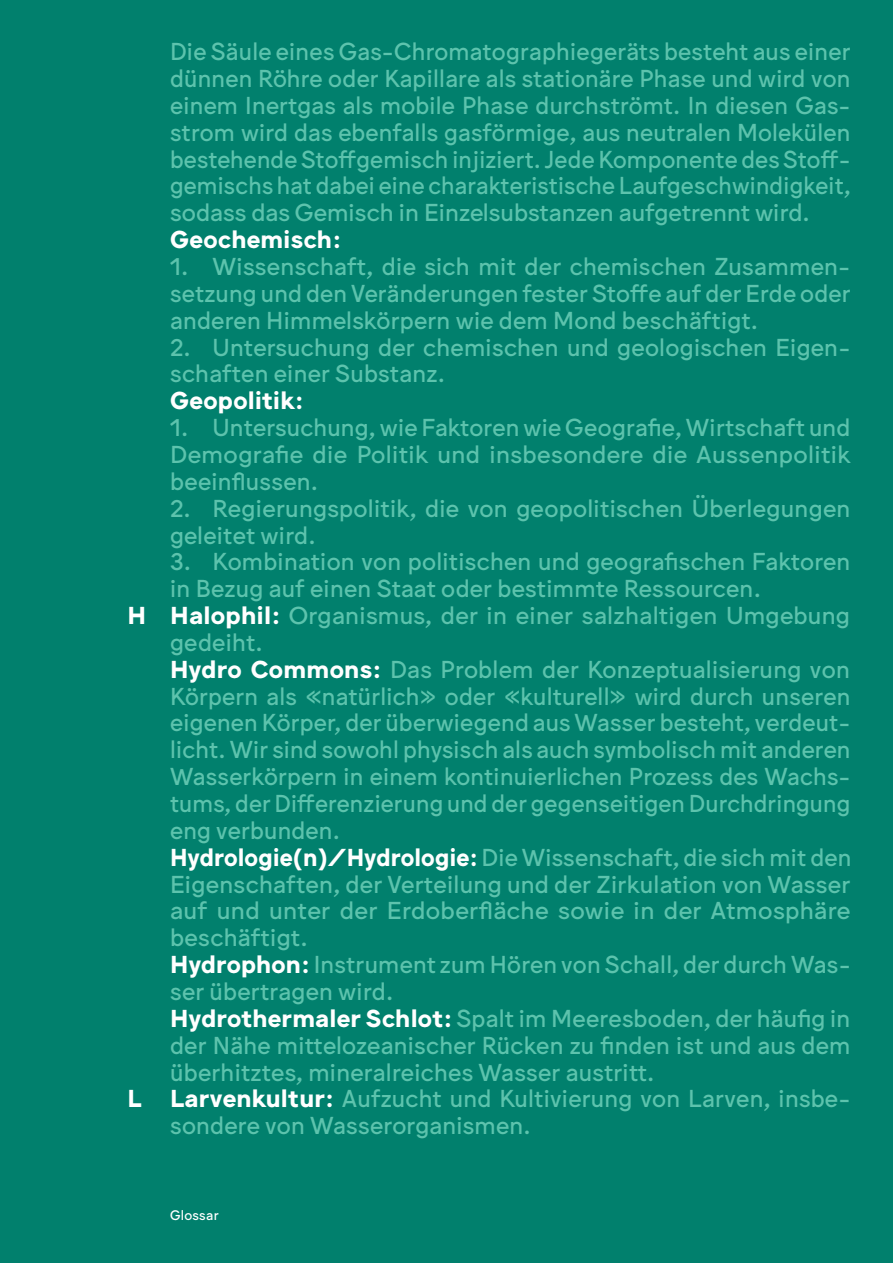
<style>
.page{position:relative;width:893px;height:1263px;background:#01806d}
.page>*{position:absolute;margin:0;border:0;box-sizing:border-box;transform-origin:0 0}
.t1{font:24px/26.8px "Jungka";letter-spacing:.01em;color:#5dc3ad;text-align:justify}
.t2{font:700 24px "Jungka";letter-spacing:.01em;color:#fff}
.t3{font:13.5px "Jungka";letter-spacing:.025em;color:#fff}
.s1{font-weight:700;color:#fff}
</style>
<div class="page">
<p class="t1" style="left:170px;top:38px;width:682px">Die Säule eines Gas-Chromatographiegeräts besteht aus einer dünnen Röhre oder Kapillare als stationäre Phase und wird von einem Inertgas als mobile Phase durchströmt. In diesen Gas&shy;strom wird das ebenfalls gasförmige, aus neutralen Molekülen bestehende Stoffgemisch injiziert. Jede Komponente des Stoff&shy;gemischs hat dabei eine charakteristische Laufgeschwindigkeit, sodass das Gemisch in Einzelsubstanzen aufgetrennt wird.</p>
<p class="t2" style="left:170px;top:226px;width:172px">Geochemisch:</p>
<p class="t1" style="left:170px;top:253px;width:682px">1. Wissenschaft, die sich mit der chemischen Zusammen&shy;setzung und den Veränderungen fester Stoffe auf der Erde oder anderen Himmelskörpern wie dem Mond beschäftigt.</p>
<p class="t1" style="left:170px;top:334px;width:682px">2. Untersuchung der chemischen und geologischen Eigen&shy;schaften einer Substanz.</p>
<p class="t2" style="left:170px;top:387px;width:135px">Geopolitik:</p>
<p class="t1" style="left:170px;top:414px;width:682px">1. Untersuchung, wie Faktoren wie Geografie, Wirtschaft und Demografie die Politik und insbesondere die Aussenpolitik beeinflussen.</p>
<p class="t1" style="left:170px;top:495px;width:682px">2. Regierungspolitik, die von geopolitischen Überlegungen geleitet wird.</p>
<p class="t1" style="left:170px;top:549px;width:682px">3. Kombination von politischen und geografischen Faktoren</p>
<p class="t1" style="left:170px;top:575px;width:592px">in Bezug auf einen Staat oder bestimmte Ressourcen.</p>
<p class="t1" style="left:128px;top:602px;width:724px"><span class="s1">H Halophil:</span> Organismus, der in einer salzhaltigen Umgebung</p>
<p class="t1" style="left:170px;top:629px;width:94px">gedeiht.</p>
<p class="t1" style="left:170px;top:656px;width:681px"><span class="s1">Hydro Commons:</span> Das Problem der Konzeptualisierung von</p>
<p class="t1" style="left:170px;top:683px;width:682px">Körpern als «natürlich» oder «kulturell» wird durch unseren</p>
<p class="t1" style="left:170px;top:710px;width:682px">eigenen Körper, der überwiegend aus Wasser besteht, verdeut-</p>
<p class="t1" style="left:170px;top:737px;width:682px">licht. Wir sind sowohl physisch als auch symbolisch mit anderen</p>
<p class="t1" style="left:170px;top:763px;width:682px">Wasserkörpern in einem kontinuierlichen Prozess des Wachs-</p>
<p class="t1" style="left:170px;top:790px;width:682px">tums, der Differenzierung und der gegenseitigen Durchdringung</p>
<p class="t1" style="left:170px;top:817px;width:171px">eng verbunden.</p>
<p class="t1" style="left:170px;top:844px;width:683px"><span class="s1">Hydrologie(n)/Hydrologie:</span> Die Wissenschaft, die sich mit den</p>
<p class="t1" style="left:170px;top:871px;width:682px">Eigenschaften, der Verteilung und der Zirkulation von Wasser</p>
<p class="t1" style="left:170px;top:898px;width:682px">auf und unter der Erdoberfläche sowie in der Atmosphäre</p>
<p class="t1" style="left:170px;top:924px;width:139px">beschäftigt.</p>
<p class="t1" style="left:170px;top:951px;width:682px"><span class="s1">Hydrophon:</span> Instrument zum Hören von Schall, der durch Was-</p>
<p class="t1" style="left:170px;top:978px;width:225px">ser übertragen wird.</p>
<p class="t1" style="left:170px;top:1005px;width:682px"><span class="s1">Hydrothermaler Schlot:</span> Spalt im Meeresboden, der häufig in</p>
<p class="t1" style="left:170px;top:1032px;width:682px">der Nähe mittelozeanischer Rücken zu finden ist und aus dem</p>
<p class="t1" style="left:170px;top:1059px;width:486px">überhitztes, mineralreiches Wasser austritt.</p>
<p class="t1" style="left:128px;top:1086px;width:724px"><span class="s1">L Larvenkultur:</span> Aufzucht und Kultivierung von Larven, insbe-</p>
<p class="t1" style="left:170px;top:1112px;width:362px">sondere von Wasserorganismen.</p>
<p class="t3" style="left:170px;top:1208px;width:50px">Glossar</p>
</div>
